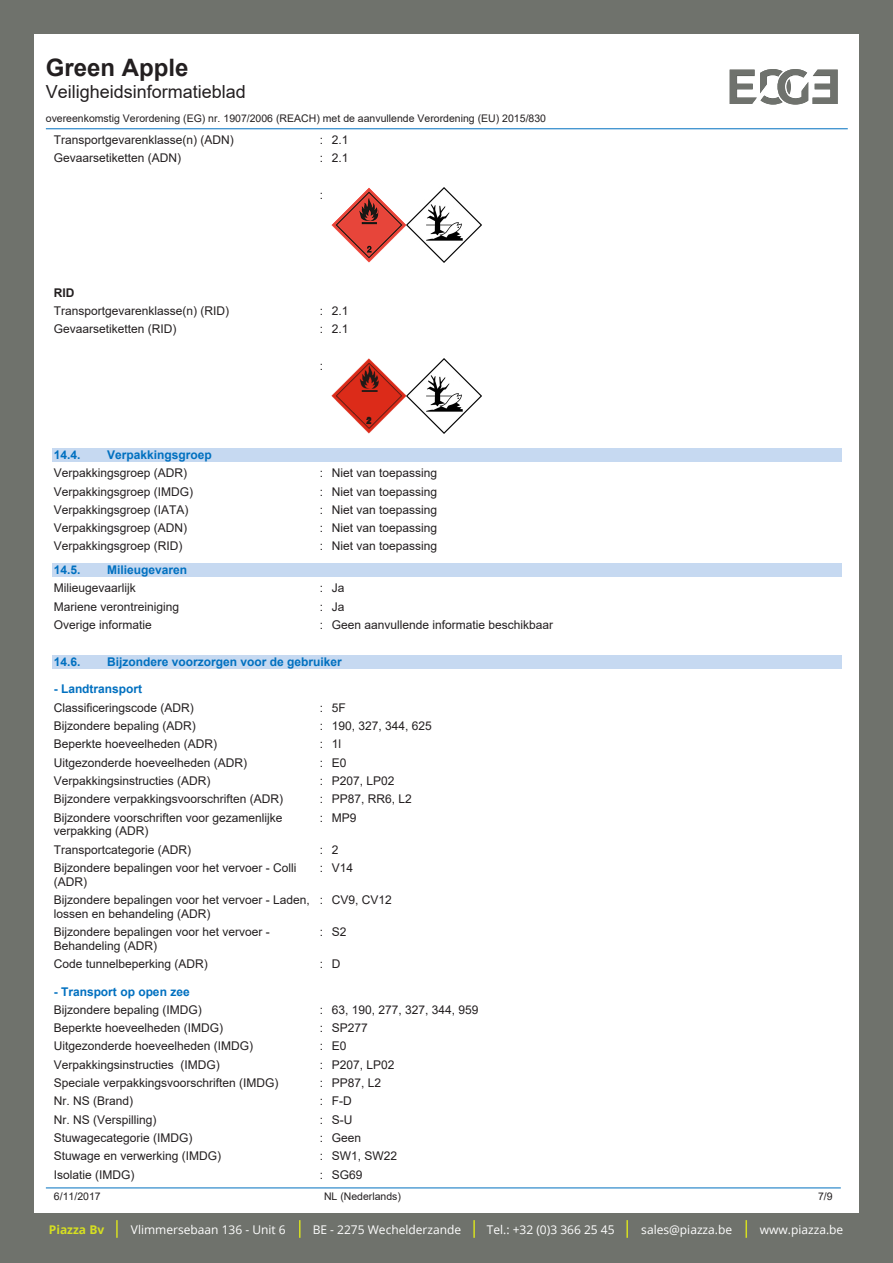
<style>
.page{position:relative;width:893px;height:1263px;background:#6f726c}
.page>*{position:absolute;margin:0;border:0;box-sizing:border-box;transform-origin:0 0}
.t1{font:700 24px "Arial";color:#231f20}
.t2{font:18px "Arial";color:#231f20}
.t3{font:12px/18.3px "Arial";color:#231f20}
.t4{font:12px "Open Sans";color:#fff}
.t5{font:700 12px "Arial";color:#0070c0}
.t6{font:700 12px "Open Sans";color:#d6df21}
.t7{font:10.5px "Arial";color:#231f20}
.s1{font-weight:700}
.s2{font-weight:700;color:#0070c0}
</style>
<div class="page">
<div style="left:34px;top:34px;width:825px;height:1178px;background:#fff"></div>
<img style="left:730px;top:69px;width:108px;height:36px">
<svg style="left:116px;top:1220px;width:2px;height:18px"></svg>
<svg style="left:299px;top:1220px;width:2px;height:18px"></svg>
<svg style="left:473px;top:1220px;width:2px;height:18px"></svg>
<svg style="left:626px;top:1220px;width:2px;height:18px"></svg>
<svg style="left:745px;top:1220px;width:2px;height:18px"></svg>
<hr style="left:46px;top:128px;width:802px;height:1px;background:#0070c0">
<hr style="left:46px;top:1187px;width:795px;height:1px;background:#0070c0">
<img style="left:332px;top:187px;width:150px;height:75px">
<img style="left:332px;top:358px;width:150px;height:75px">
<div style="left:52px;top:448px;width:789px;height:13px;background:#c6d9f1"></div>
<div style="left:52px;top:563px;width:789px;height:13px;background:#c6d9f1"></div>
<div style="left:52px;top:655px;width:789px;height:14px;background:#c6d9f1"></div>
<p class="t1" style="left:46px;top:51px;width:144px">Green Apple</p>
<p class="t2" style="left:46px;top:79px;width:202px">Veiligheidsinformatieblad</p>
<p class="t7" style="left:46px;top:111px;width:502px">overeenkomstig Verordening (EG) nr. 1907/2006 (REACH) met de aanvullende Verordening (EU) 2015/830</p>
<p class="t3" style="left:54px;top:130px;width:182px">Transportgevarenklasse(n) (ADN)</p>
<p class="t3" style="left:320px;top:130px;width:30px">: 2.1</p>
<p class="t3" style="left:54px;top:149px;width:129px">Gevaarsetiketten (ADN)</p>
<p class="t3" style="left:320px;top:149px;width:30px">: 2.1</p>
<p class="t3" style="left:320px;top:185px;width:5px">:</p>
<p class="t3" style="left:54px;top:283px;width:177px"><span class="s1">RID<br></span>Transportgevarenklasse(n) (RID)</p>
<p class="t3" style="left:320px;top:301px;width:30px">: 2.1</p>
<p class="t3" style="left:54px;top:320px;width:124px">Gevaarsetiketten (RID)</p>
<p class="t3" style="left:320px;top:320px;width:30px">: 2.1</p>
<p class="t3" style="left:320px;top:356px;width:5px">:</p>
<p class="t5" style="left:54px;top:447px;width:28px">14.4.</p>
<p class="t3" style="left:54px;top:445px;width:160px;text-indent:53px"><span class="s2">Verpakkingsgroep<br></span>Verpakkingsgroep (ADR)</p>
<p class="t3" style="left:320px;top:464px;width:119px">: Niet van toepassing</p>
<p class="t3" style="left:54px;top:482px;width:141px">Verpakkingsgroep (IMDG)</p>
<p class="t3" style="left:320px;top:482px;width:119px">: Niet van toepassing</p>
<p class="t3" style="left:54px;top:500px;width:136px">Verpakkingsgroep (IATA)</p>
<p class="t3" style="left:320px;top:500px;width:119px">: Niet van toepassing</p>
<p class="t3" style="left:54px;top:519px;width:135px">Verpakkingsgroep (ADN)</p>
<p class="t3" style="left:320px;top:519px;width:119px">: Niet van toepassing</p>
<p class="t3" style="left:54px;top:537px;width:130px">Verpakkingsgroep (RID)</p>
<p class="t3" style="left:320px;top:537px;width:119px">: Niet van toepassing</p>
<p class="t5" style="left:54px;top:562px;width:28px">14.5.</p>
<p class="t3" style="left:54px;top:560px;width:135px;text-indent:53px"><span class="s2">Milieugevaren<br></span>Milieugevaarlijk</p>
<p class="t3" style="left:320px;top:579px;width:26px">: Ja</p>
<p class="t3" style="left:54px;top:597px;width:127px">Mariene verontreiniging</p>
<p class="t3" style="left:320px;top:597px;width:26px">: Ja</p>
<p class="t3" style="left:54px;top:615px;width:100px">Overige informatie</p>
<p class="t3" style="left:320px;top:615px;width:235px">: Geen aanvullende informatie beschikbaar</p>
<p class="t5" style="left:54px;top:654px;width:28px">14.6.</p>
<p class="t5" style="left:107px;top:654px;width:236px">Bijzondere voorzorgen voor de gebruiker</p>
<p class="t3" style="left:54px;top:680px;width:142px"><span class="s2">- Landtransport<br></span>Classificeringscode (ADR)</p>
<p class="t3" style="left:320px;top:698px;width:28px">: 5F</p>
<p class="t3" style="left:54px;top:717px;width:144px">Bijzondere bepaling (ADR)</p>
<p class="t3" style="left:320px;top:717px;width:114px">: 190, 327, 344, 625</p>
<p class="t3" style="left:54px;top:735px;width:165px">Beperkte hoeveelheden (ADR)</p>
<p class="t3" style="left:320px;top:735px;width:23px">: 1l</p>
<p class="t3" style="left:54px;top:753px;width:195px">Uitgezonderde hoeveelheden (ADR)</p>
<p class="t3" style="left:320px;top:753px;width:28px">: E0</p>
<p class="t3" style="left:54px;top:771px;width:158px">Verpakkingsinstructies (ADR)</p>
<p class="t3" style="left:320px;top:771px;width:76px">: P207, LP02</p>
<p class="t3" style="left:54px;top:790px;width:231px">Bijzondere verpakkingsvoorschriften (ADR)</p>
<p class="t3" style="left:320px;top:790px;width:94px">: PP87, RR6, L2</p>
<p class="t3" style="left:54px;top:810px;width:230px;line-height:13.8px">Bijzondere voorschriften voor gezamenlijke verpakking (ADR)</p>
<p class="t3" style="left:320px;top:808px;width:38px">: MP9</p>
<p class="t3" style="left:54px;top:840px;width:139px">Transportcategorie (ADR)</p>
<p class="t3" style="left:320px;top:840px;width:20px">: 2</p>
<p class="t3" style="left:54px;top:861px;width:244px;line-height:13.8px">Bijzondere bepalingen voor het vervoer - Colli (ADR)</p>
<p class="t3" style="left:320px;top:858px;width:35px">: V14</p>
<p class="t3" style="left:54px;top:893px;width:258px;line-height:13.8px">Bijzondere bepalingen voor het vervoer - Laden, lossen en behandeling (ADR)</p>
<p class="t3" style="left:320px;top:890px;width:74px">: CV9, CV12</p>
<p class="t3" style="left:54px;top:925px;width:218px;line-height:13.8px">Bijzondere bepalingen voor het vervoer -<br>Behandeling (ADR)</p>
<p class="t3" style="left:320px;top:923px;width:28px">: S2</p>
<p class="t3" style="left:54px;top:955px;width:156px">Code tunnelbeperking (ADR)</p>
<p class="t3" style="left:320px;top:955px;width:22px">: D</p>
<p class="t3" style="left:54px;top:982px;width:150px"><span class="s2">- Transport op open zee<br></span>Bijzondere bepaling (IMDG)</p>
<p class="t3" style="left:320px;top:1000px;width:160px">: 63, 190, 277, 327, 344, 959</p>
<p class="t3" style="left:54px;top:1019px;width:171px">Beperkte hoeveelheden (IMDG)</p>
<p class="t3" style="left:320px;top:1019px;width:50px">: SP277</p>
<p class="t3" style="left:54px;top:1037px;width:201px">Uitgezonderde hoeveelheden (IMDG)</p>
<p class="t3" style="left:320px;top:1037px;width:28px">: E0</p>
<p class="t3" style="left:54px;top:1055px;width:168px">Verpakkingsinstructies (IMDG)</p>
<p class="t3" style="left:320px;top:1055px;width:76px">: P207, LP02</p>
<p class="t3" style="left:54px;top:1073px;width:226px">Speciale verpakkingsvoorschriften (IMDG)</p>
<p class="t3" style="left:320px;top:1073px;width:63px">: PP87, L2</p>
<p class="t3" style="left:54px;top:1092px;width:81px">Nr. NS (Brand)</p>
<p class="t3" style="left:320px;top:1092px;width:33px">: F-D</p>
<p class="t3" style="left:54px;top:1110px;width:104px">Nr. NS (Verspilling)</p>
<p class="t3" style="left:320px;top:1110px;width:34px">: S-U</p>
<p class="t3" style="left:54px;top:1128px;width:140px">Stuwagecategorie (IMDG)</p>
<p class="t3" style="left:320px;top:1128px;width:43px">: Geen</p>
<p class="t3" style="left:54px;top:1147px;width:169px">Stuwage en verwerking (IMDG)</p>
<p class="t3" style="left:320px;top:1147px;width:79px">: SW1, SW22</p>
<p class="t3" style="left:54px;top:1165px;width:82px">Isolatie (IMDG)</p>
<p class="t3" style="left:320px;top:1165px;width:44px">: SG69</p>
<p class="t7" style="left:54px;top:1189px;width:48px">6/11/2017</p>
<p class="t7" style="left:324px;top:1189px;width:79px">NL (Nederlands)</p>
<p class="t7" style="left:818px;top:1189px;width:16px">7/9</p>
<p class="t6" style="left:49px;top:1221px;width:57px">Piazza Bv</p>
<p class="t4" style="left:131px;top:1221px;width:156px">Vlimmersebaan 136 - Unit 6</p>
<p class="t4" style="left:313px;top:1221px;width:150px">BE - 2275 Wechelderzande</p>
<p class="t4" style="left:487px;top:1221px;width:129px">Tel.: +32 (0)3 366 25 45</p>
<p class="t4" style="left:641px;top:1221px;width:92px">sales@piazza.be</p>
<p class="t4" style="left:760px;top:1221px;width:85px">www.piazza.be</p>
</div>
